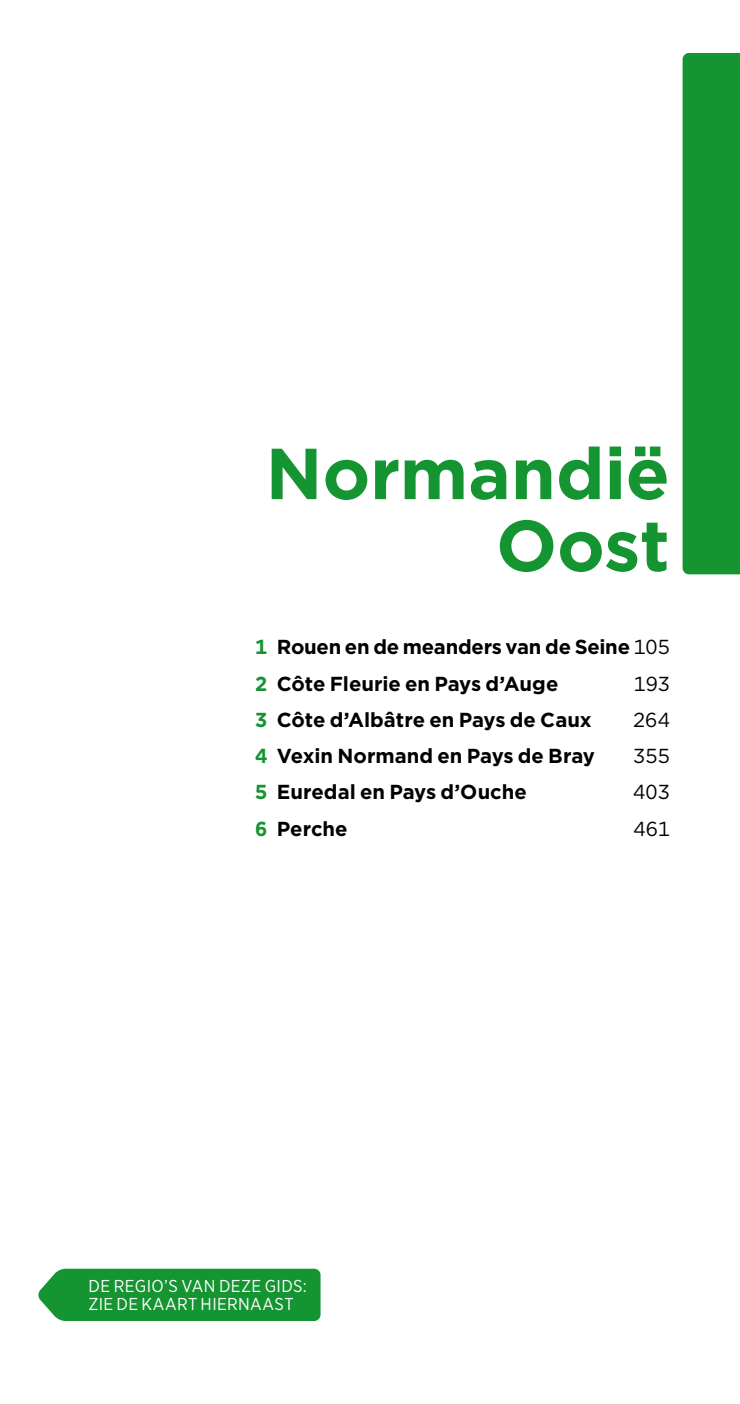
<style>
.page{position:relative;width:740px;height:1404px;background:#fff}
.page>*{position:absolute;margin:0;border:0;box-sizing:border-box;transform-origin:0 0}
.t1{font:700 72px/72px "Gotham";color:#159432;text-align:right}
.t2{font:700 20.25px/36.2px "Gotham";letter-spacing:-.005em;color:#000}
.t3{font:20.25px "Gotham";color:#000}
.t4{font:17.32px/18.2px "Gotham Narrow";letter-spacing:.025em;color:#fff}
.s1{color:#159432}
.s2{font-weight:400}
</style>
<div class="page">
<div style="left:682px;top:53px;width:58px;height:521px;background:#159432"></div>
<div style="left:38px;top:1268px;width:282px;height:52px;background:#159432"></div>
<h1 class="t1" style="left:266px;top:437px;width:406px">Normandië<br>Oost</h1>
<p class="t2" style="left:255px;top:629px;width:416px"><span class="s1">1</span> Rouen en de meanders van de Seine <span class="s2">105<br></span><span class="s1">2</span> Côte Fleurie en Pays d’Auge</p>
<p class="t3" style="left:633px;top:670px;width:38px">193</p>
<p class="t2" style="left:255px;top:701px;width:338px"><span class="s1">3</span> Côte d’Albâtre en Pays de Caux</p>
<p class="t3" style="left:633px;top:706px;width:38px">264</p>
<p class="t2" style="left:255px;top:737px;width:341px"><span class="s1">4</span> Vexin Normand en Pays de Bray</p>
<p class="t3" style="left:633px;top:743px;width:38px">355</p>
<p class="t2" style="left:255px;top:774px;width:273px"><span class="s1">5</span> Euredal en Pays d’Ouche</p>
<p class="t3" style="left:633px;top:779px;width:38px">403</p>
<p class="t2" style="left:255px;top:810px;width:94px"><span class="s1">6</span> Perche</p>
<p class="t3" style="left:633px;top:815px;width:38px">461</p>
<p class="t4" style="left:89px;top:1275px;width:220px">DE REGIO’S VAN DEZE GIDS:<br>ZIE DE KAART HIERNAAST</p>
</div>
